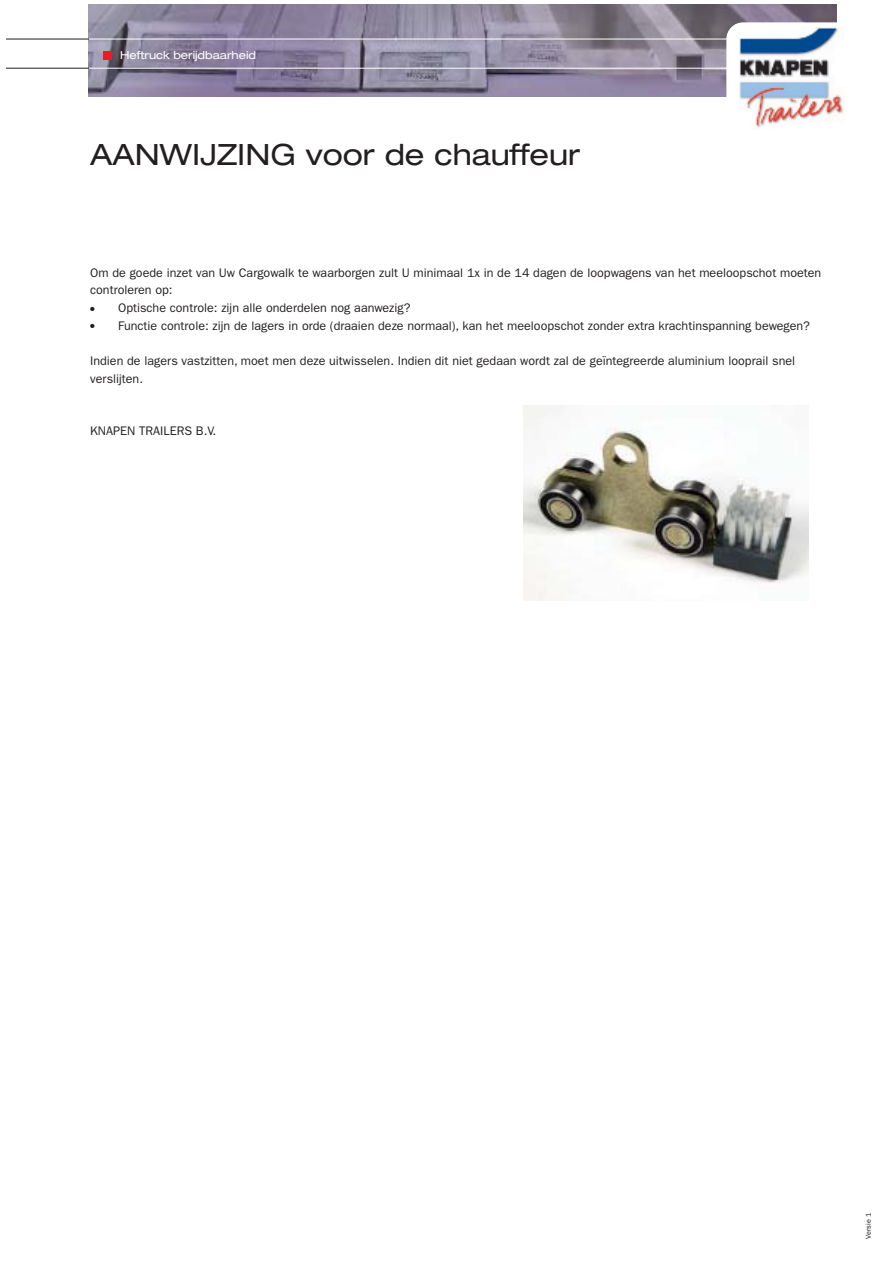
<style>
.page{position:relative;width:893px;height:1263px;background:#fff}
.page>*{position:absolute;margin:0;border:0;box-sizing:border-box;transform-origin:0 0}
.t1{font:expanded 29.4px "Helvetica Neue LT";color:#231f20}
.t2{font:12.45px/17.7px "Franklin Gothic LT";color:#231f20}
.t3{font:expanded 10.95px "Helvetica Neue LT";color:#fff}
.t4{font:7.2px "Franklin Gothic LT";color:#231f20}
</style>
<div class="page">
<img style="left:524px;top:406px;width:284px;height:194px">
<img style="left:89px;top:4px;width:747px;height:93px">
<hr style="left:7px;top:39px;width:82px;height:1px;background:#231f20">
<hr style="left:7px;top:68px;width:82px;height:1px;background:#231f20">
<div style="left:103px;top:51px;width:8px;height:8px;background:#ed1c24"></div>
<hr style="left:89px;top:39px;width:804px;height:1px;background:#fff">
<hr style="left:89px;top:68px;width:804px;height:1px;background:#fff">
<svg style="left:726px;top:22px;width:119px;height:93px"></svg>
<img style="left:739px;top:27px;width:105px;height:101px">
<p class="t3" style="left:120px;top:51px;width:137px">Heftruck berijdbaarheid</p>
<h1 class="t1" style="left:90px;top:144px;width:491px">AANWIJZING voor de chauffeur</h1>
<p class="t2" style="left:90px;top:265px;width:732px">Om de goede inzet van Uw Cargowalk te waarborgen zult U minimaal 1x in de 14 dagen de loopwagens van het meeloopschot moeten controleren op:</p>
<p class="t2" style="left:90px;top:300px;width:322px">● Optische controle: zijn alle onderdelen nog aanwezig?</p>
<p class="t2" style="left:90px;top:318px;width:721px">● Functie controle: zijn de lagers in orde (draaien deze normaal), kan het meeloopschot zonder extra krachtinspanning bewegen?</p>
<p class="t2" style="left:90px;top:353px;width:706px">Indien de lagers vastzitten, moet men deze uitwisselen. Indien dit niet gedaan wordt zal de geïntegreerde aluminium looprail snel verslijten.</p>
<p class="t2" style="left:90px;top:424px;width:128px">KNAPEN TRAILERS B.V.</p>
<p class="t4" style="left:866px;top:1239px;width:27px;rotate:-90deg">Versie 1</p>
</div>
